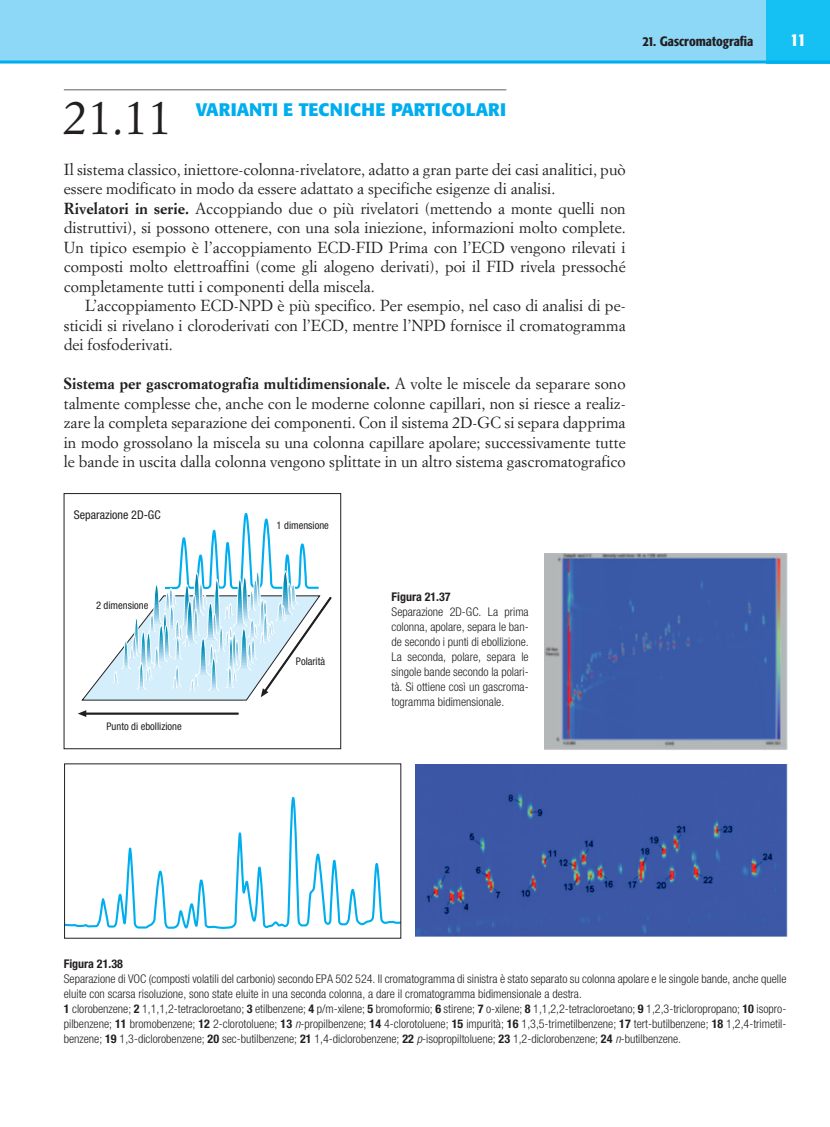
<style>
.page{position:relative;width:830px;height:1127px;background:#fff}
.page>*{position:absolute;margin:0;border:0;box-sizing:border-box;transform-origin:0 0}
.t1{font:48px "Simoncini Garamond";color:#231f20}
.t2{font:700 18px "Formata";color:#00aeef}
.t3{font:500 condensed 18px "Formata";color:#fff}
.t4{font:15.75px/19.5px "Simoncini Garamond";color:#231f20;text-align:justify}
.t5{font:500 condensed 13.5px "Formata";color:#231f20}
.t6{font:300 condensed 12px/15px "Helvetica Neue";color:#231f20;text-align:justify}
.t7{font:700 condensed 12px "Helvetica Neue";color:#231f20}
.t8{font:condensed 12px "Helvetica Neue LT Std";color:#231f20}
.t9{font:condensed 10.5px "Helvetica Neue LT Std";color:#231f20}
.s1{font-weight:700}
.s2{font-style:italic}
</style>
<div class="page">
<div style="left:0;top:0;width:829px;height:62px;background:#8dd7f7"></div>
<div style="left:765px;top:0;width:64px;height:63px;background:#15c0f2"></div>
<hr style="left:0;top:61px;width:829px;height:3px;background:#00aeef">
<hr style="left:64px;top:89px;width:442px;height:1px;background:#939598">
<img style="left:544px;top:554px;width:243px;height:196px">
<img style="left:416px;top:765px;width:371px;height:171px">
<div style="left:64px;top:493px;width:277px;height:256px;border:1px solid #231f20"></div>
<hr style="left:86px;top:712px;width:152px;height:3px;background:#231f20">
<svg style="left:78px;top:710px;width:8px;height:7px"></svg>
<svg style="left:82px;top:513px;width:250px;height:187px"></svg>
<svg style="left:66px;top:796px;width:333px;height:133px"></svg>
<p class="t5" style="left:642px;top:33px;width:112px">21. Gascromatografia</p>
<p class="t3" style="left:789px;top:28px;width:17px">11</p>
<h1 class="t1" style="left:64px;top:88px;width:109px">21.11</h1>
<p class="t2" style="left:196px;top:98px;width:312px">VARIANTI E TECNICHE PARTICOLARI</p>
<p class="t4" style="left:64px;top:159px;width:563px;text-align:left">Il sistema classico, iniettore‑colonna‑rivelatore, adatto a gran parte dei casi analitici, può essere modificato in modo da essere adattato a specifiche esigenze di analisi.<br><span class="s1">Rivelatori in serie.</span> Accoppiando due o più rivelatori (mettendo a monte quelli non distruttivi), si possono ottenere, con una sola iniezione, informazioni molto complete.<br>Un tipico esempio è l’accoppiamento ECD‑FID Prima con l’ECD vengono rilevati i composti molto elettroaffini (come gli alogeno derivati), poi il FID rivela pressoché completamente tutti i componenti della miscela.</p>
<p class="t4" style="left:64px;top:295px;width:563px;text-indent:21px">L’accoppiamento ECD‑NPD è più specifico. Per esempio, nel caso di analisi di pe&shy;sticidi si rivelano i cloroderivati con l’ECD, mentre l’NPD fornisce il cromatogramma dei fosfoderivati.</p>
<p class="t4" style="left:64px;top:373px;width:563px"><span class="s1">Sistema per gascromatografia multidimensionale.</span> A volte le miscele da separare sono talmente complesse che, anche con le moderne colonne capillari, non si riesce a realiz&shy;zare la completa separazione dei componenti. Con il sistema 2D-GC si separa dapprima in modo grossolano la miscela su una colonna capillare apolare; successivamente tutte le bande in uscita dalla colonna vengono splittate in un altro sistema gascromatografico</p>
<p class="t8" style="left:74px;top:507px;width:88px">Separazione 2D-GC</p>
<p class="t9" style="left:276px;top:519px;width:54px">1 dimensione</p>
<p class="t9" style="left:96px;top:599px;width:54px">2 dimensione</p>
<p class="t9" style="left:106px;top:720px;width:77px">Punto di ebollizione</p>
<p class="t9" style="left:296px;top:655px;width:31px">Polarità</p>
<p class="t7" style="left:391px;top:589px;width:61px">Figura 21.37</p>
<p class="t6" style="left:391px;top:604px;width:139px">Separazione 2D-GC. La prima colonna, apolare, separa le ban&shy;de secondo i punti di ebollizione.<br>La seconda, polare, separa le singole bande secondo la polari&shy;tà. Si ottiene così un gascroma&shy;togramma bidimensionale.</p>
<p class="t7" style="left:64px;top:956px;width:61px">Figura 21.38</p>
<p class="t6" style="left:64px;top:971px;width:723px;text-align:left">Separazione di VOC (composti volatili del carbonio) secondo EPA 502 524. Il cromatogramma di sinistra è stato separato su colonna apolare e le singole bande, anche quelle eluite con scarsa risoluzione, sono state eluite in una seconda colonna, a dare il cromatogramma bidimensionale a destra.<br><span class="s1">1</span> clorobenzene; <span class="s1">2</span> 1,1,1,2-tetracloroetano; <span class="s1">3</span> etilbenzene; <span class="s1">4</span> p/m-xilene; <span class="s1">5</span> bromoformio; <span class="s1">6</span> stirene; <span class="s1">7</span> o-xilene; <span class="s1">8</span> 1,1,2,2-tetracloroetano; <span class="s1">9</span> 1,2,3-tricloropropano; <span class="s1">10</span> isopro&shy;pilbenzene; <span class="s1">11</span> bromobenzene; <span class="s1">12</span> 2-clorotoluene; <span class="s1">13</span> <span class="s2">n</span>-propilbenzene; <span class="s1">14</span> 4-clorotoluene; <span class="s1">15</span> impurità; <span class="s1">16</span> 1,3,5-trimetilbenzene; <span class="s1">17</span> tert-butilbenzene; <span class="s1">18</span> 1,2,4-trimetil&shy;benzene; <span class="s1">19</span> 1,3-diclorobenzene; <span class="s1">20</span> sec-butilbenzene; <span class="s1">21</span> 1,4-diclorobenzene; <span class="s1">22</span> <span class="s2">p</span>-isopropiltoluene; <span class="s1">23</span> 1,2-diclorobenzene; <span class="s1">24</span> <span class="s2">n</span>-butilbenzene.</p>
</div>
